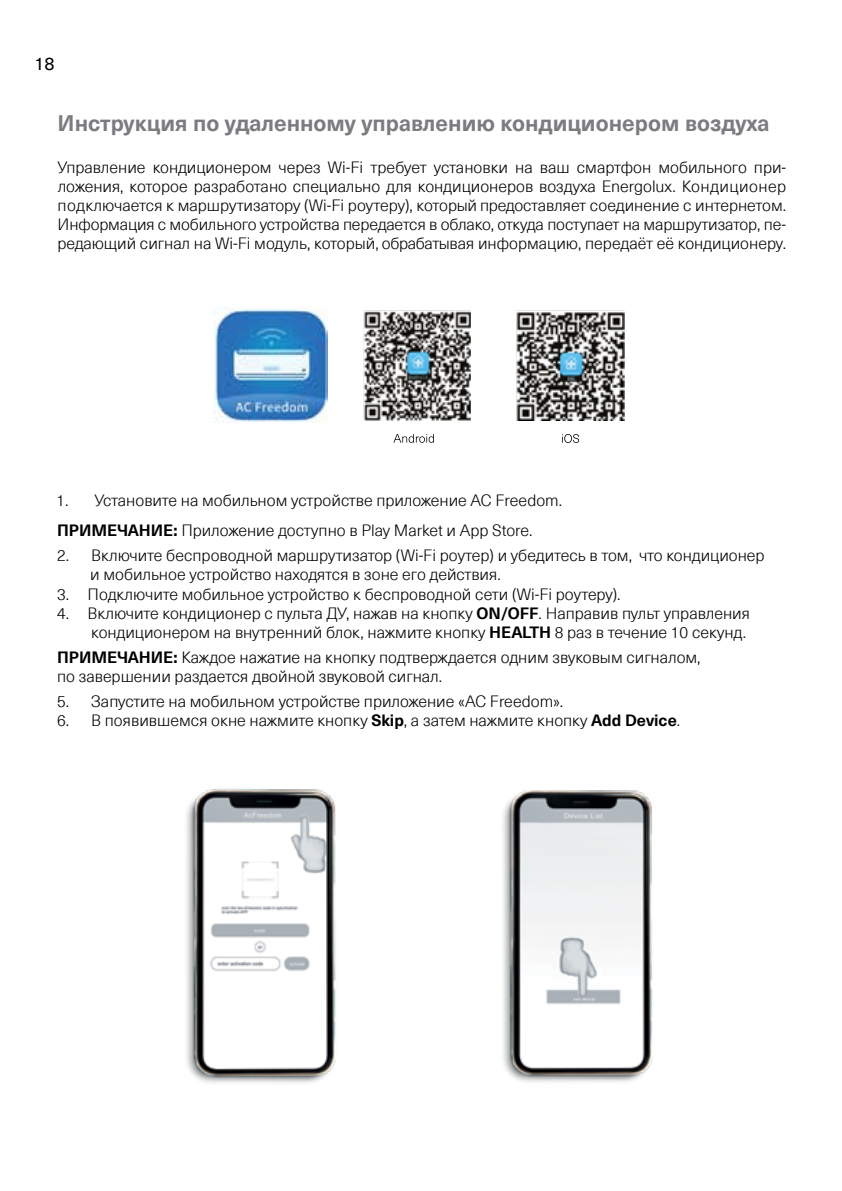
<style>
.page{position:relative;width:842px;height:1191px;background:#fff}
.page>*{position:absolute;margin:0;border:0;box-sizing:border-box;transform-origin:0 0}
.t1{font:700 22px "Neue Haas Unica Pan Euro";color:#7b7c7f}
.t2{font:18px "Neue Haas Unica Pan Euro";color:#000}
.t3{font:300 16px/19.2px "Neue Haas Unica Pan Euro";color:#000}
.s1{font-weight:700}
</style>
<div class="page">
<img style="left:186px;top:788px;width:150px;height:295px">
<img style="left:503px;top:790px;width:150px;height:292px">
<img style="left:364px;top:311px;width:261px;height:110px">
<svg style="left:393px;top:434px;width:41px;height:9px"></svg>
<svg style="left:562px;top:434px;width:17px;height:9px"></svg>
<div style="left:471px;top:299px;width:45px;height:131px;background:#fff"></div>
<img style="left:214px;top:307px;width:113px;height:115px">
<p class="t2" style="left:34px;top:50px;width:22px">18</p>
<h1 class="t1" style="left:58px;top:106px;width:713px">Инструкция по удаленному управлению кондиционером воздуха</h1>
<p class="t3" style="left:57px;top:156px;width:730px;text-align:justify">Управление кондиционером через Wi-Fi требует установки на ваш смартфон мобильного при&shy;ложения, которое разработано специально для кондиционеров воздуха Energolux. Кондиционер подключается к маршрутизатору (Wi-Fi роутеру), который предоставляет соединение с интернетом.<br>Информация с мобильного устройства передается в облако, откуда поступает на маршрутизатор, пе&shy;редающий сигнал на Wi-Fi модуль, который, обрабатывая информацию, передаёт её кондиционеру.</p>
<p class="t3" style="left:57px;top:485px;width:507px;line-height:30px">1. Установите на мобильном устройстве приложение AC Freedom.<br><span class="s1">ПРИМЕЧАНИЕ:</span> Приложение доступно в Play Market и App Store.</p>
<p class="t3" style="left:90px;top:545px;width:676px;text-indent:-33px">2. Включите беспроводной маршрутизатор (Wi-Fi роутер) и убедитесь в том, что кондиционер и мобильное устройство находятся в зоне его действия.</p>
<p class="t3" style="left:57px;top:583px;width:565px">3. Подключите мобильное устройство к беспроводной сети (Wi-Fi роутеру).</p>
<p class="t3" style="left:57px;top:602px;width:694px;text-align:right">4. Включите кондиционер с пульта ДУ, нажав на кнопку <span class="s1">ON/OFF</span>. Направив пульт управления кондиционером на внутренний блок, нажмите кнопку <span class="s1">HEALTH</span> 8 раз в течение 10 секунд.</p>
<p class="t3" style="left:57px;top:647px;width:645px"><span class="s1">ПРИМЕЧАНИЕ:</span> Каждое нажатие на кнопку подтверждается одним звуковым сигналом, по завершении раздается двойной звуковой сигнал.</p>
<p class="t3" style="left:57px;top:691px;width:507px">5. Запустите на мобильном устройстве приложение «AC Freedom».</p>
<p class="t3" style="left:57px;top:710px;width:624px">6. В появившемся окне нажмите кнопку <span class="s1">Skip</span>, а затем нажмите кнопку <span class="s1">Add Device</span>.</p>
</div>
